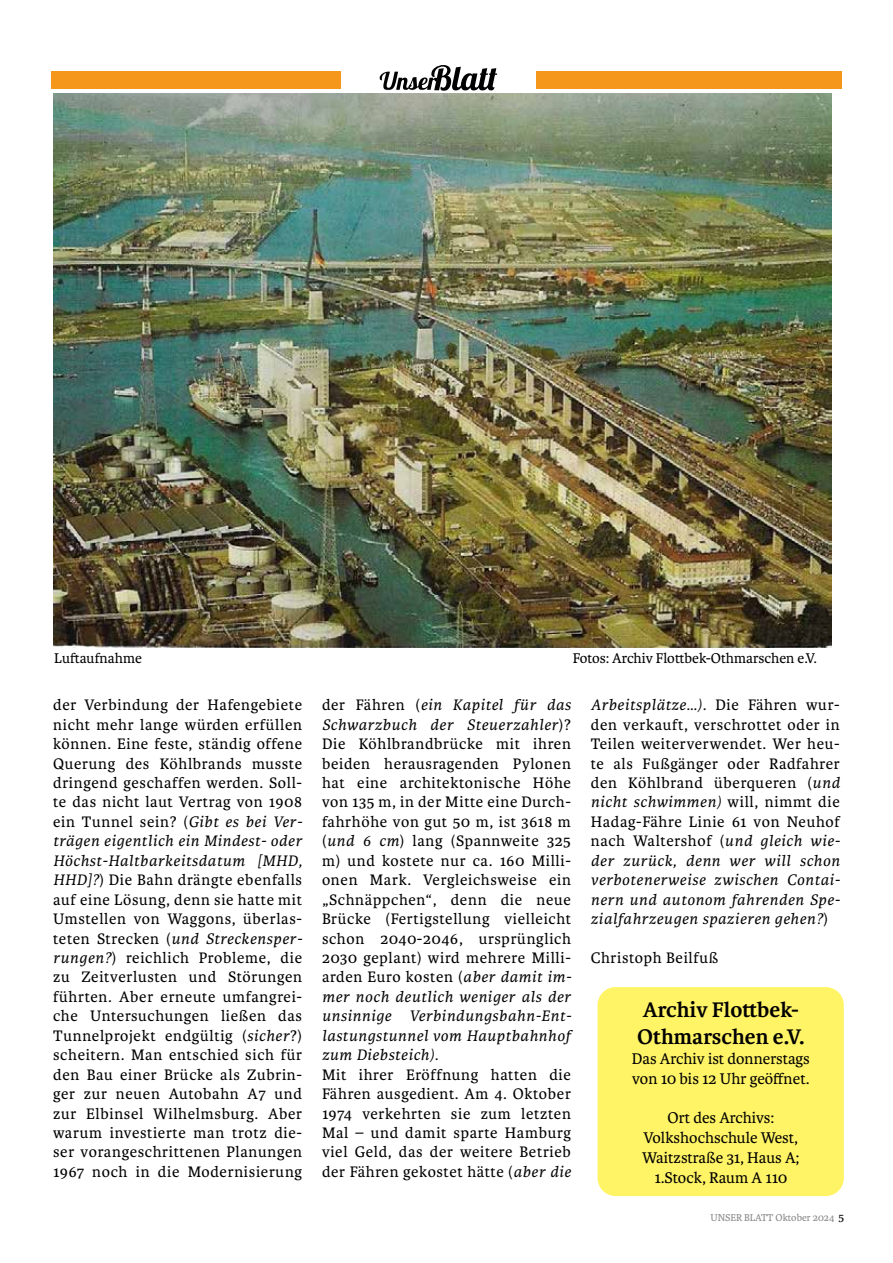
<style>
.page{position:relative;width:893px;height:1263px;background:#fff}
.page>*{position:absolute;margin:0;border:0;box-sizing:border-box;transform-origin:0 0}
.t1{font:700 22.5px/27px "Karmina";color:#000}
.t2{font:16.5px/19.8px "Karmina";color:#000}
.t3{font:16.2px/19.5px "Karmina";letter-spacing:.04em;color:#000;text-align:justify}
.t4{font:15px "Karmina";color:#000}
.t5{font:10.5px "Karmina";color:#878787}
.s1{font-style:italic}
.s2{font-size:12px;color:#000}
</style>
<div class="page">
<div style="left:51px;top:72px;width:791px;height:17px;background:#f4971a"></div>
<div style="left:341px;top:71px;width:195px;height:19px;background:#fff"></div>
<img style="left:431px;top:65px;width:66px;height:26px">
<img style="left:380px;top:72px;width:57px;height:18px">
<img style="left:53px;top:93px;width:778px;height:554px">
<div style="left:597px;top:987px;width:247px;height:209px;background:#fff466;border-radius:18px"></div>
<p class="t4" style="left:54px;top:650px;width:89px">Luftaufnahme</p>
<p class="t4" style="left:573px;top:650px;width:246px">Fotos: Archiv Flottbek-Othmarschen e.V.</p>
<p class="t3" style="left:591px;top:695px;width:251px"><span class="s1">Arbeitsplätze…).</span> Die Fähren wur&shy;den verkauft, verschrottet oder in Teilen weiterverwendet. Wer heu&shy;te als Fußgänger oder Radfahrer den Köhlbrand überqueren (<span class="s1">und nicht schwimmen)</span> will, nimmt die Hadag-Fähre Linie 61 von Neuhof nach Waltershof (<span class="s1">und gleich wie&shy;der zurück, denn wer will schon verbotenerweise zwischen Contai&shy;nern und autonom fahrenden Spe&shy;zialfahrzeugen spazieren gehen?</span>)</p>
<p class="t3" style="left:591px;top:948px;width:129px">Christoph Beilfuß</p>
<p class="t3" style="left:53px;top:695px;width:251px">der Verbindung der Hafengebiete nicht mehr lange würden erfüllen können. Eine feste, ständig offene Querung des Köhlbrands musste dringend geschaffen werden. Soll&shy;te das nicht laut Vertrag von 1908 ein Tunnel sein? (<span class="s1">Gibt es bei Ver&shy;trägen eigentlich ein Mindest- oder Höchst-Haltbarkeitsdatum [MHD, HHD]?</span>) Die Bahn drängte ebenfalls auf eine Lösung, denn sie hatte mit Umstellen von Waggons, überlas&shy;teten Strecken (<span class="s1">und Streckensper&shy;rungen?</span>) reichlich Probleme, die zu Zeitverlusten und Störungen führten. Aber erneute umfangrei&shy;che Untersuchungen ließen das Tunnelprojekt endgültig (<span class="s1">sicher</span>?) scheitern. Man entschied sich für den Bau einer Brücke als Zubrin&shy;ger zur neuen Autobahn A7 und zur Elbinsel Wilhelmsburg. Aber warum investierte man trotz die&shy;ser vorangeschrittenen Planungen 1967 noch in die Modernisierung</p>
<p class="t3" style="left:322px;top:695px;width:251px">der Fähren (<span class="s1">ein Kapitel für das Schwarzbuch der Steuerzahler</span>)?<br>Die Köhlbrandbrücke mit ihren beiden herausragenden Pylonen hat eine architektonische Höhe von 135 m, in der Mitte eine Durch&shy;fahrhöhe von gut 50 m, ist 3618 m (<span class="s1">und 6 cm</span>) lang (Spannweite 325 m) und kostete nur ca. 160 Milli&shy;onen Mark. Vergleichsweise ein „Schnäppchen“, denn die neue Brücke (Fertigstellung vielleicht schon 2040-2046, ursprünglich 2030 geplant) wird mehrere Milli&shy;arden Euro kosten (<span class="s1">aber damit im&shy;mer noch deutlich weniger als der unsinnige Verbindungsbahn-Ent&shy;lastungstunnel vom Hauptbahnhof zum Diebsteich).</span></p>
<h1 class="t1" style="left:637px;top:996px;width:169px">Archiv Flottbek-<br>Othmarschen e.V.</h1>
<p class="t2" style="left:632px;top:1049px;width:179px">Das Archiv ist donnerstags von 10 bis 12 Uhr geöffnet.</p>
<p class="t2" style="left:642px;top:1108px;width:159px;text-align:center">Ort des Archivs:<br>Volkshochschule West,<br>Waitzstraße 31, Haus A;<br>1.Stock, Raum A 110</p>
<p class="t3" style="left:322px;top:1065px;width:250px">Mit ihrer Eröffnung hatten die Fähren ausgedient. Am 4. Oktober 1974 verkehrten sie zum letzten Mal – und damit sparte Hamburg viel Geld, das der weitere Betrieb der Fähren gekostet hätte (<span class="s1">aber die</span></p>
<p class="t5" style="left:711px;top:1212px;width:135px">UNSER BLATT Oktober 2024 <span class="s2">5</span></p>
</div>
